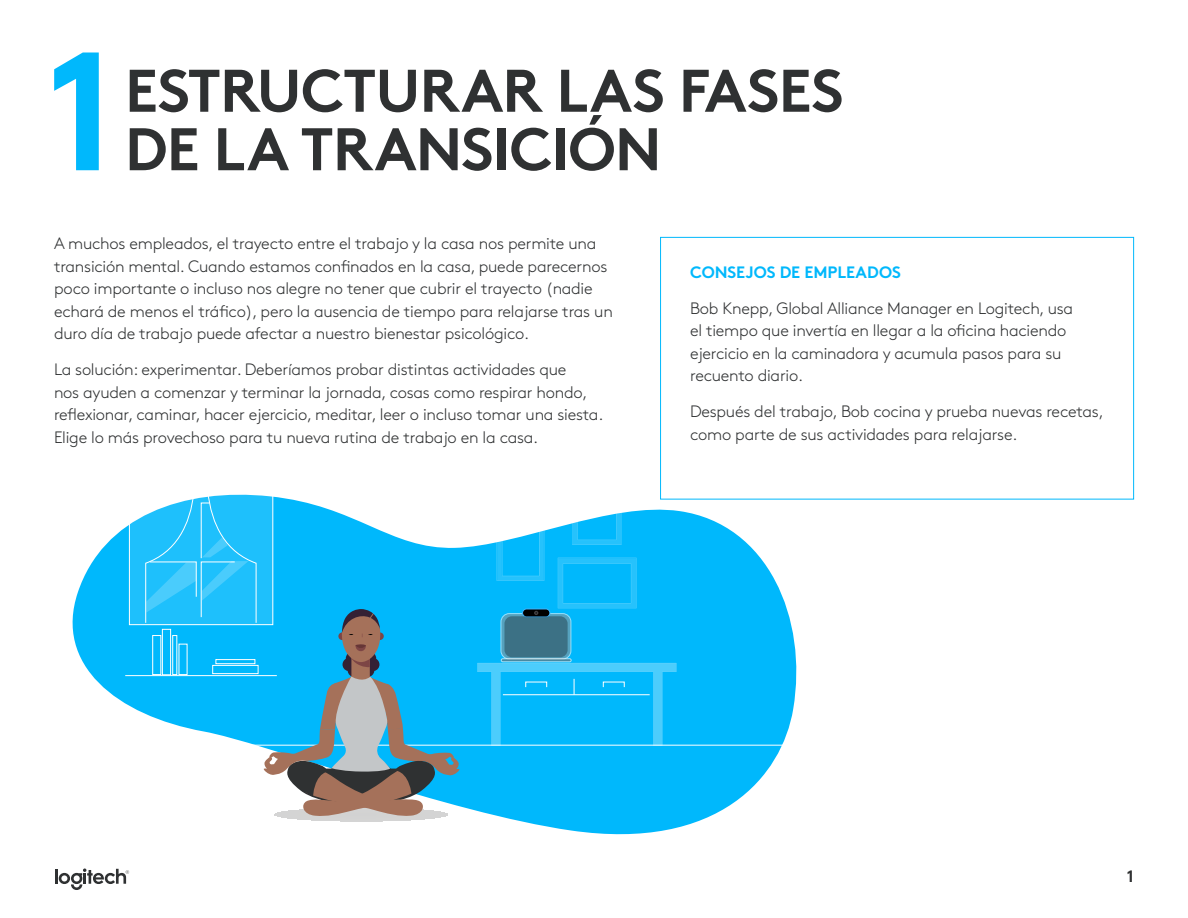
<style>
.page{position:relative;width:1188px;height:918px;background:#fff}
.page>*{position:absolute;margin:0;border:0;box-sizing:border-box;transform-origin:0 0}
.t1{font:700 168.15px "Brown Pro";color:#00b8fc}
.t2{font:700 60px/58.5px "Brown Pro";letter-spacing:-.015em;color:#2f3132}
.Body_copy_2{font:300 16.5px/22.5px "Brown Pro";letter-spacing:-.015em;color:#2f3132}
.Body_-_IT_Takeaway{font:300 16.5px/22.5px "Brown Pro";letter-spacing:-.015em;color:#2f3132}
.H_-_IT_Takeaway{font:700 16.5px "Brown Pro";letter-spacing:-.005em;color:#00b8fc}
.t3{font:700 16.5px "Brown Pro";color:#2f3132}
</style>
<div class="page">
<hr style="left:55px;top:869px;width:3px;height:15px;background:#2f3132">
<svg style="left:59px;top:868px;width:70px;height:22px"></svg>
<div style="left:660px;top:237px;width:474px;height:263px;border:1px solid #00b8fc"></div>
<svg style="left:72px;top:490px;width:736px;height:345px;fill:#00b8fc"></svg>
<hr style="left:54px;top:745px;width:812px;height:1px;background:#fff">
<svg style="left:263px;top:609px;width:197px;height:212px;background:#4ea4c4"></svg>
<div style="left:162px;top:629px;width:9px;height:46px;border:1px solid #fff"></div>
<svg style="left:572px;top:501px;width:49px;height:44px"></svg>
<svg style="left:558px;top:558px;width:79px;height:50px;background:#0dbbfc"></svg>
<svg style="left:497px;top:525px;width:47px;height:56px"></svg>
<svg style="left:477px;top:663px;width:199px;height:83px;background:#15bdfc"></svg>
<hr style="left:125px;top:675px;width:152px;height:1px;background:#fff">
<div style="left:212px;top:665px;width:46px;height:9px;border:1px solid #fff"></div>
<div style="left:216px;top:659px;width:39px;height:5px;border:1px solid #fff"></div>
<svg style="left:131px;top:492px;width:140px;height:131px;background:#38c7fc"></svg>
<div style="left:129px;top:490px;width:144px;height:135px;border:1px solid #fff"></div>
<svg style="left:145px;top:490px;width:112px;height:133px;background:#3bc8fc"></svg>
<svg style="left:501px;top:614px;width:70px;height:45px"></svg>
<div style="left:501px;top:613px;width:70px;height:46px;border:1px solid #fff;border-radius:8px"></div>
<div style="left:523px;top:609px;width:27px;height:8px;background:#000;border-radius:4px"></div>
<div style="left:522px;top:609px;width:28px;height:8px;border:1px solid #40b6ff;border-radius:4px"></div>
<svg style="left:534px;top:611px;width:4px;height:4px"></svg>
<div style="left:504px;top:616px;width:64px;height:41px;background:#3c7185;border-radius:8px"></div>
<div style="left:501px;top:658px;width:71px;height:4px;border:1px solid #fff;border-radius:2px"></div>
<h1 class="t1" style="left:45px;top:-25px;width:73px">1</h1>
<h1 class="t2" style="left:125px;top:55px;width:720px">ESTRUCTURAR LAS FASES<br>DE LA TRANSICIÓN</h1>
<p class="Body_copy_2" style="left:54px;top:231px;width:560px">A muchos empleados, el trayecto entre el trabajo y la casa nos permite una transición mental. Cuando estamos confinados en la casa, puede parecernos poco importante o incluso nos alegre no tener que cubrir el trayecto (nadie echará de menos el tráfico), pero la ausencia de tiempo para relajarse tras un duro día de trabajo puede afectar a nuestro bienestar psicológico.</p>
<p class="Body_copy_2" style="left:54px;top:357px;width:548px">La solución: experimentar. Deberíamos probar distintas actividades que<br>nos ayuden a comenzar y terminar la jornada, cosas como respirar hondo, reflexionar, caminar, hacer ejercicio, meditar, leer o incluso tomar una siesta.<br>Elige lo más provechoso para tu nueva rutina de trabajo en la casa.</p>
<p class="H_-_IT_Takeaway" style="left:690px;top:259px;width:212px">CONSEJOS DE EMPLEADOS</p>
<p class="Body_-_IT_Takeaway" style="left:690px;top:296px;width:385px">Bob Knepp, Global Alliance Manager en Logitech, usa el tiempo que invertía en llegar a la oficina haciendo ejercicio en la caminadora y acumula pasos para su recuento diario.</p>
<p class="Body_-_IT_Takeaway" style="left:690px;top:399px;width:415px">Después del trabajo, Bob cocina y prueba nuevas recetas, como parte de sus actividades para relajarse.</p>
<p class="t3" style="left:1127px;top:863px;width:9px">1</p>
</div>
